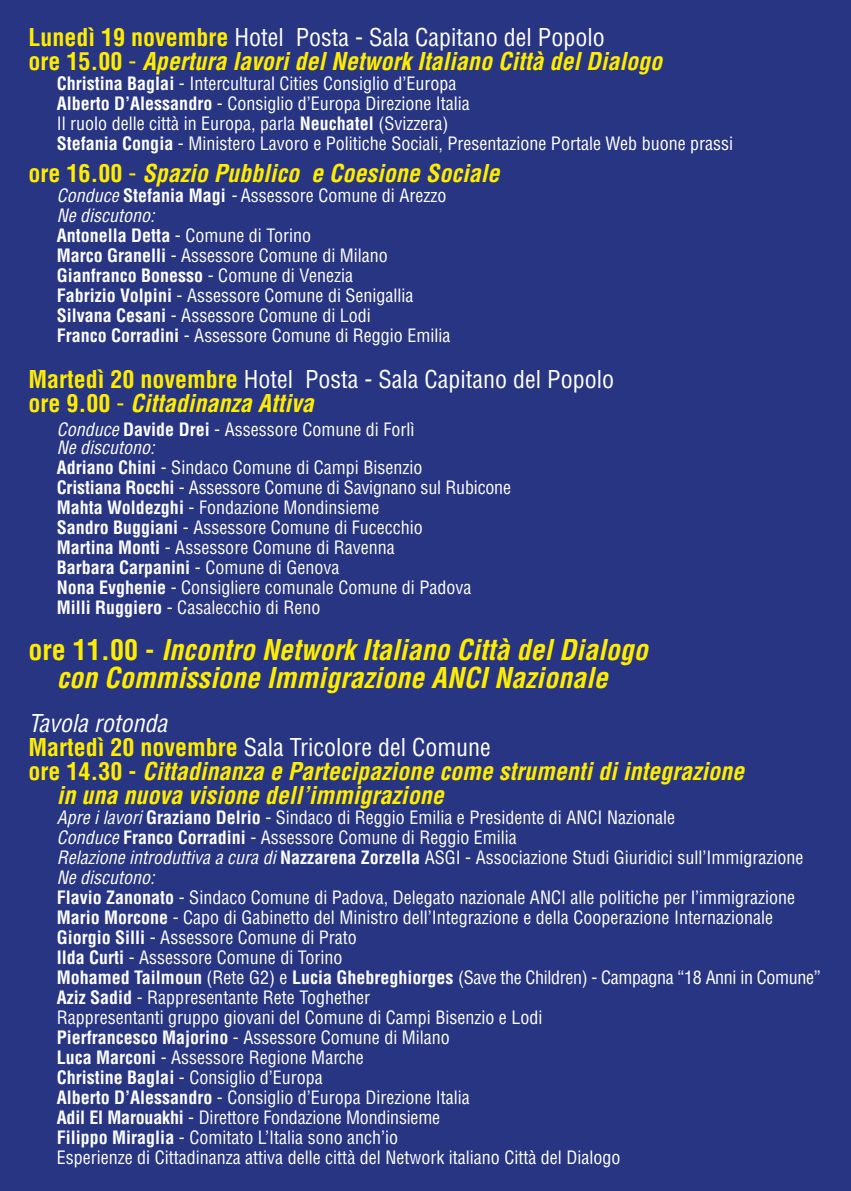
<style>
.page{position:relative;width:851px;height:1191px;background:#fff}
.page>*{position:absolute;margin:0;border:0;box-sizing:border-box;transform-origin:0 0}
.t1{font:italic 700 condensed 28px/28px "Helvetica LT Std";color:#ffed00;text-align:center}
.t2{font:italic 700 condensed 24px/24px "Helvetica LT Std";color:#ffed00}
.t3{font:condensed 24px/24px "Helvetica LT Std";color:#fff}
.t4{font:italic condensed 24px "Helvetica LT Std";color:#fff}
.t5{font:condensed 18px/20px "Helvetica LT Std";color:#fff}
.s1{font-style:normal}
.s2{font-weight:400;font-style:normal;color:#fff}
.s3{font-weight:400;font-style:normal}
.s4{font-weight:700}
.s5{font-style:italic}
.s6{font-weight:700;color:#ffed00}
.s7{color:#ffed00}
.s8{font-weight:700;font-style:italic;color:#ffed00}
</style>
<div class="page">
<div style="left:0;top:0;width:850px;height:1191px;background:#283583"></div>
<h2 class="t2" style="left:28px;top:25px;width:635px"><span class="s1">Lunedì 19 novembre</span> <span class="s2">Hotel Posta - Sala Capitano del Popolo<br></span><span class="s1">ore 15.00</span> <span class="s3">-</span> Apertura lavori del Network Italiano Città del Dialogo</h2>
<p class="t5" style="left:57px;top:73px;width:678px"><span class="s4">Christina Baglai</span> - Intercultural Cities Consiglio d’Europa<br><span class="s4">Alberto D’Alessandro</span> - Consiglio d’Europa Direzione Italia<br>Il ruolo delle città in Europa, parla <span class="s4">Neuchatel</span> (Svizzera)<br><span class="s4">Stefania Congia</span> - Ministero Lavoro e Politiche Sociali, Presentazione Portale Web buone prassi</p>
<h2 class="t2" style="left:28px;top:161px;width:472px"><span class="s1">ore 16.00</span> <span class="s3">-</span> Spazio Pubblico e Coesione Sociale</h2>
<p class="t5" style="left:57px;top:185px;width:395px"><span class="s5">Conduce</span> <span class="s4">Stefania Magi</span> <span class="s5">-</span> Assessore Comune di Arezzo <span class="s5">Ne discutono:<br></span><span class="s4">Antonella Detta</span> - Comune di Torino<br><span class="s4">Marco Granelli</span> - Assessore Comune di Milano <span class="s4">Gianfranco Bonesso</span> - Comune di Venezia<br><span class="s4">Fabrizio Volpini</span> - Assessore Comune di Senigallia <span class="s4">Silvana Cesani</span> - Assessore Comune di Lodi<br><span class="s4">Franco Corradini</span> - Assessore Comune di Reggio Emilia</p>
<h2 class="t3" style="left:28px;top:367px;width:587px"><span class="s6">Martedì 20 novembre</span> Hotel Posta - Sala Capitano del Popolo <span class="s6">ore 9.00</span> <span class="s7">-</span> <span class="s8">Cittadinanza Attiva</span></h2>
<p class="t5" style="left:57px;top:420px;width:359px;line-height:18px"><span class="s5">Conduce</span> <span class="s4">Davide Drei</span> - Assessore Comune di Forlì<br><span class="s5">Ne discutono:</span></p>
<p class="t5" style="left:57px;top:457px;width:456px"><span class="s4">Adriano Chini</span> - Sindaco Comune di Campi Bisenzio<br><span class="s4">Cristiana Rocchi</span> - Assessore Comune di Savignano sul Rubicone <span class="s4">Mahta Woldezghi</span> - Fondazione Mondinsieme<br><span class="s4">Sandro Buggiani</span> - Assessore Comune di Fucecchio<br><span class="s4">Martina Monti</span> - Assessore Comune di Ravenna<br><span class="s4">Barbara Carpanini</span> - Comune di Genova<br><span class="s4">Nona Evghenie</span> - Consigliere comunale Comune di Padova<br><span class="s4">Milli Ruggiero</span> - Casalecchio di Reno</p>
<h1 class="t1" style="left:28px;top:636px;width:621px"><span class="s1">ore 11.00 -</span> Incontro Network Italiano Città del Dialogo con Commissione Immigrazione ANCI Nazionale</h1>
<h2 class="t4" style="left:28px;top:708px;width:140px">Tavola rotonda</h2>
<h2 class="t3" style="left:28px;top:735px;width:464px"><span class="s6">Martedì 20 novembre</span> Sala Tricolore del Comune</h2>
<h2 class="t2" style="left:28px;top:759px;width:717px"><span class="s1">ore 14.30 -</span> Cittadinanza e Partecipazione come strumenti di integrazione</h2>
<h2 class="t2" style="left:57px;top:783px;width:388px">in una nuova visione dell’immigrazione</h2>
<p class="t5" style="left:57px;top:807px;width:765px"><span class="s5">Apre i lavori</span> <span class="s4">Graziano Delrio</span> - Sindaco di Reggio Emilia e Presidente di ANCI Nazionale<br><span class="s5">Conduce</span> <span class="s4">Franco Corradini</span> - Assessore Comune di Reggio Emilia<br><span class="s5">Relazione introduttiva a cura di</span> <span class="s4">Nazzarena Zorzella</span> ASGI - Associazione Studi Giuridici sull’Immigrazione <span class="s5">Ne discutono:<br></span><span class="s4">Flavio Zanonato</span> - Sindaco Comune di Padova, Delegato nazionale ANCI alle politiche per l’immigrazione <span class="s4">Mario Morcone</span> - Capo di Gabinetto del Ministro dell’Integrazione e della Cooperazione Internazionale <span class="s4">Giorgio Silli</span> - Assessore Comune di Prato<br><span class="s4">Ilda Curti</span> - Assessore Comune di Torino<br><span class="s4">Mohamed Tailmoun</span> (Rete G2) e <span class="s4">Lucia Ghebreghiorges</span> (Save the Children) - Campagna “18 Anni in Comune” <span class="s4">Aziz Sadid</span> - Rappresentante Rete Toghether<br>Rappresentanti gruppo giovani del Comune di Campi Bisenzio e Lodi<br><span class="s4">Pierfrancesco Majorino</span> - Assessore Comune di Milano<br><span class="s4">Luca Marconi</span> - Assessore Regione Marche<br><span class="s4">Christine Baglai</span> - Consiglio d’Europa<br><span class="s4">Alberto D’Alessandro</span> - Consiglio d’Europa Direzione Italia<br><span class="s4">Adil El Marouakhi</span> - Direttore Fondazione Mondinsieme<br><span class="s4">Filippo Miraglia</span> - Comitato L’Italia sono anch’io<br>Esperienze di Cittadinanza attiva delle città del Network italiano Città del Dialogo</p>
</div>
